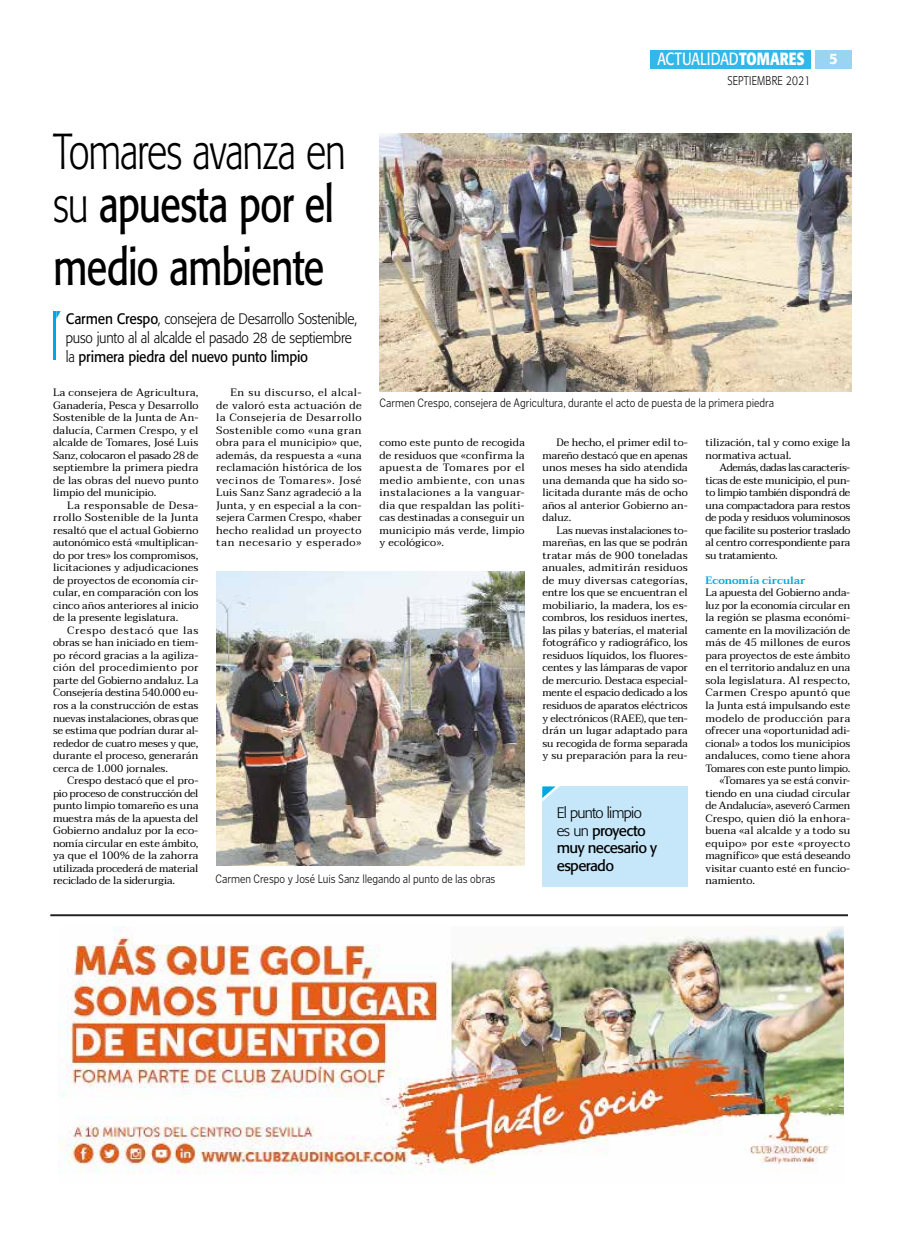
<style>
.page{position:relative;width:904px;height:1234px;background:#fff}
.page>*{position:absolute;margin:0;border:0;box-sizing:border-box;transform-origin:0 0}
.t1{font:300 50px/52.5px "Formata";letter-spacing:-.03em;color:#000;scale:.77 1}
.t2{font:50px "Formata";letter-spacing:-.03em;color:#000;scale:.77 1}
.t3{font:17.5px "Formata";letter-spacing:.005em;color:#fff;scale:.8 1}
.t4{font:300 15px/18.8px "Formata";letter-spacing:-.015em;color:#000;scale:.91 1}
.t5{font:15px/17.5px "Formata";letter-spacing:-.045em;color:#000}
.t6{font:500 15px "Formata";color:#fff}
.t7{font:300 12.5px "Poynter Gothic Text";color:#000;scale:.85 1}
.t8{font:300 12.5px "Formata";letter-spacing:.025em;color:#000;scale:.8 1}
.t9{font:10.62px/12.5px "Taviraj";letter-spacing:.005em;color:#000;text-align:justify}
.t10{font:10.62px "Taviraj";letter-spacing:-.015em;color:#000}
.t11{font:10.62px "Taviraj";letter-spacing:-.02em;color:#000}
.t12{font:10.62px "Taviraj";letter-spacing:.04em;color:#000}
.t13{font:10.62px "Taviraj";letter-spacing:.025em;color:#000}
.t14{font:10.62px "Taviraj";letter-spacing:.03em;color:#000}
.t15{font:600 10.62px "Taviraj";letter-spacing:.01em;color:#00a7e1}
.s1{font-weight:400}
.s2{font-weight:700}
.s3{font-weight:300}
</style>
<div class="page">
<div style="left:650px;top:50px;width:160px;height:19px;background:#30b8e9"></div>
<div style="left:815px;top:50px;width:36px;height:19px;background:#99d4f3"></div>
<hr style="left:53px;top:311px;width:2px;height:49px;background:#00a7e1">
<svg style="left:56px;top:311px;width:5px;height:7px"></svg>
<img style="left:379px;top:134px;width:472px;height:257px">
<hr style="left:50px;top:914px;width:798px;height:1px;background:#000">
<hr style="left:50px;top:915px;width:798px;height:1px;background:#000">
<img style="left:58px;top:926px;width:785px;height:248px">
<img style="left:216px;top:571px;width:308px;height:294px">
<div style="left:542px;top:785px;width:145px;height:101px;background:#c6e6f9"></div>
<svg style="left:542px;top:785px;width:23px;height:17px"></svg>
<h1 class="t1" style="left:53px;top:126px;width:382px">Tomares avanza en su <span class="s1">apuesta por el</span></h1>
<h1 class="t2" style="left:53px;top:236px;width:353px">medio ambiente</h1>
<h3 class="t4" style="left:66px;top:310px;width:322px"><span class="s1">Carmen Crespo</span>, consejera de Desarrollo Sostenible, puso junto al al alcalde el pasado 28 de septiembre la <span class="s1">primera piedra del nuevo punto limpio</span></h3>
<h2 class="t3" style="left:657px;top:48px;width:186px">ACTUALIDAD<span class="s2">TOMARES</span></h2>
<h3 class="t6" style="left:829px;top:50px;width:10px">5</h3>
<p class="t8" style="left:727px;top:73px;width:105px">SEPTIEMBRE 2021</p>
<p class="t9" style="left:53px;top:386px;width:147px">La consejera de Agricultura, Ganadería, Pesca y Desarrollo Sostenible de la Junta de An&shy;dalucía, Carmen Crespo, y el alcalde de Tomares, José Luis Sanz, colocaron el pasado 28 de septiembre la primera piedra de las obras del nuevo punto limpio del municipio.</p>
<p class="t9" style="left:53px;top:499px;width:147px;text-indent:14px">La responsable de Desa&shy;rrollo Sostenible de la Junta resaltó que el actual Gobierno autonómico está «multiplican&shy;do por tres» los compromisos, licitaciones y adjudicaciones de proyectos de economía cir&shy;cular, en comparación con los cinco años anteriores al inicio de la presente legislatura.</p>
<p class="t9" style="left:53px;top:624px;width:147px;text-indent:14px">Crespo destacó que las obras se han iniciado en tiem&shy;po récord gracias a la agiliza&shy;ción del procedimiento por parte del Gobierno andaluz. La Consejería destina 540.000 eu&shy;ros a la construcción de estas nuevas instalaciones, obras que se estima que podrían durar al&shy;rededor de cuatro meses y que, durante el proceso, generarán cerca de 1.000 jornales.</p>
<p class="t9" style="left:53px;top:774px;width:147px;text-indent:14px">Crespo destacó que el pro&shy;pio proceso de construcción del punto limpio tomareño es una muestra más de la apuesta del Gobierno andaluz por la eco&shy;nomía circular en este ámbito, ya que el 100% de la zahorra utilizada procederá de material reciclado de la siderurgia.</p>
<p class="t9" style="left:216px;top:386px;width:147px;text-indent:14px">En su discurso, el alcal&shy;de valoró esta actuación de la Consejería de Desarrollo Sostenible como «una gran obra para el municipio» que, además, da respuesta a «una reclamación histórica de los vecinos de Tomares». José Luis Sanz Sanz agradeció a la Junta, y en especial a la con&shy;sejera Carmen Crespo, «haber hecho realidad un proyecto tan necesario y esperado»</p>
<p class="t7" style="left:379px;top:396px;width:466px">Carmen Crespo, consejera de Agricultura, durante el acto de puesta de la primera piedra</p>
<p class="t9" style="left:379px;top:436px;width:147px">como este punto de recogida de residuos que «confirma la apuesta de Tomares por el medio ambiente, con unas instalaciones a la vanguar&shy;dia que respaldan las políti&shy;cas destinadas a conseguir un municipio más verde, limpio y ecológico».</p>
<p class="t9" style="left:542px;top:436px;width:147px;text-indent:14px">De hecho, el primer edil to&shy;mareño destacó que en apenas unos meses ha sido atendida una demanda que ha sido so&shy;licitada durante más de ocho años al anterior Gobierno an&shy;daluz.</p>
<p class="t9" style="left:542px;top:524px;width:147px;text-indent:14px">Las nuevas instalaciones to&shy;mareñas, en las que se podrán tratar más de 900 toneladas anuales, admitirán residuos de muy diversas categorías, entre los que se encuentran el mobiliario, la madera, los es&shy;combros, los residuos inertes, las pilas y baterías, el material fotográfico y radiográfico, los residuos líquidos, los fluores&shy;centes y las lámparas de vapor de mercurio. Destaca especial&shy;mente el espacio dedicado a los residuos de aparatos eléctricos y electrónicos (RAEE), que ten&shy;drán un lugar adaptado para su recogida de forma separada y su preparación para la reu-</p>
<p class="t9" style="left:705px;top:436px;width:146px">tilización, tal y como exige la normativa actual.</p>
<p class="t9" style="left:705px;top:461px;width:146px;text-indent:14px">Además, dadas las caracterís&shy;ticas de este municipio, el pun&shy;to limpio también dispondrá de una compactadora para restos de poda y residuos voluminosos que facilite su posterior traslado al centro correspondiente para su tratamiento.</p>
<p class="t15" style="left:705px;top:574px;width:101px">Economía circular</p>
<p class="t9" style="left:705px;top:586px;width:146px">La apuesta del Gobierno anda-</p>
<p class="t9" style="left:705px;top:599px;width:146px">luz por la economía circular en</p>
<p class="t9" style="left:705px;top:611px;width:146px">la región se plasma económi-</p>
<p class="t9" style="left:705px;top:624px;width:146px">camente en la movilización de</p>
<p class="t9" style="left:705px;top:636px;width:146px">más de 45 millones de euros</p>
<p class="t9" style="left:705px;top:649px;width:146px">para proyectos de este ámbito</p>
<p class="t9" style="left:705px;top:661px;width:146px">en el territorio andaluz en una</p>
<p class="t9" style="left:705px;top:674px;width:146px">sola legislatura. Al respecto,</p>
<p class="t14" style="left:705px;top:684px;width:146px">Carmen Crespo apuntó que</p>
<p class="t9" style="left:705px;top:699px;width:146px">la Junta está impulsando este</p>
<p class="t13" style="left:705px;top:709px;width:146px">modelo de producción para</p>
<p class="t9" style="left:705px;top:724px;width:146px">ofrecer una «oportunidad adi-</p>
<p class="t9" style="left:705px;top:736px;width:146px">cional» a todos los municipios</p>
<p class="t9" style="left:705px;top:749px;width:146px">andaluces, como tiene ahora</p>
<p class="t10" style="left:705px;top:759px;width:146px">Tomares con este punto limpio.</p>
<p class="t9" style="left:719px;top:774px;width:132px">«Tomares ya se está convir-</p>
<p class="t9" style="left:705px;top:786px;width:146px">tiendo en una ciudad circular</p>
<p class="t11" style="left:705px;top:796px;width:146px">de Andalucía», aseveró Carmen</p>
<p class="t9" style="left:705px;top:811px;width:146px">Crespo, quien dió la enhora-</p>
<p class="t9" style="left:705px;top:824px;width:146px">buena «al alcalde y a todo su</p>
<p class="t12" style="left:705px;top:834px;width:146px">equipo» por este «proyecto</p>
<p class="t9" style="left:705px;top:849px;width:146px">magnífico» que está deseando</p>
<p class="t9" style="left:705px;top:861px;width:146px">visitar cuanto esté en funcio-</p>
<p class="t9" style="left:705px;top:874px;width:51px">namiento.</p>
<h3 class="t5" style="left:556px;top:804px;width:102px"><span class="s3">El punto limpio es un</span> proyecto muy necesario y esperado</h3>
<p class="t7" style="left:215px;top:871px;width:331px">Carmen Crespo y José Luis Sanz llegando al punto de las obras</p>
</div>
